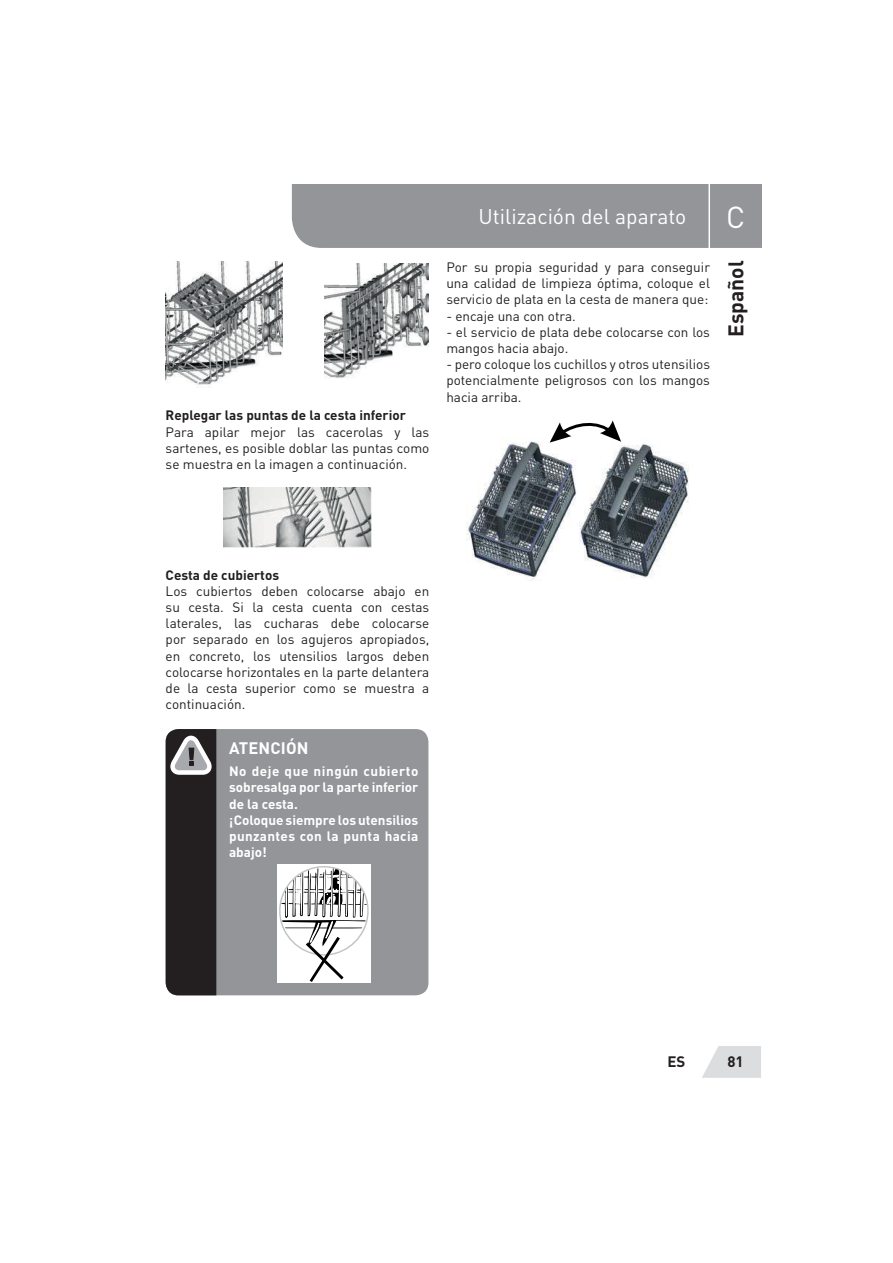
<style>
.page{position:relative;width:893px;height:1263px;background:#fff}
.page>*{position:absolute;margin:0;border:0;box-sizing:border-box;transform-origin:0 0}
.t1{font:30px "DIN Pro";color:#fff}
.t2{font:21px "DIN Pro";color:#fff}
.t3{font:700 21px "DIN Pro";color:#231f20}
.t4{font:700 16.5px "DIN Pro";letter-spacing:.01em;color:#fff}
.t5{font:700 15px "DIN Pro";color:#231f20}
.t6{font:13.5px/16.2px "DIN Pro";color:#231f20;text-align:justify}
.t7{font:700 13.5px/16.2px "DIN Pro";color:#fff}
.t8{font:700 13.5px "DIN Pro";color:#231f20}
</style>
<div class="page">
<svg style="left:702px;top:1046px;width:59px;height:32px;background:#e0e1e2"></svg>
<div style="left:292px;top:185px;width:469px;height:63px;background:#939598"></div>
<hr style="left:708px;top:185px;width:2px;height:71px;background:#fff">
<img style="left:166px;top:262px;width:116px;height:126px">
<img style="left:324px;top:264px;width:104px;height:114px">
<img style="left:224px;top:488px;width:147px;height:59px">
<div style="left:166px;top:729px;width:262px;height:266px;background:#939598;border-radius:13px"></div>
<div style="left:277px;top:864px;width:94px;height:119px;background:#fff"></div>
<svg style="left:279px;top:866px;width:90px;height:116px"></svg>
<svg style="left:166px;top:729px;width:50px;height:266px;background:#312d2f"></svg>
<img style="left:579px;top:444px;width:110px;height:134px">
<img style="left:466px;top:441px;width:111px;height:138px">
<svg style="left:550px;top:420px;width:71px;height:23px"></svg>
<p class="t8" style="left:166px;top:411px;width:242px">Replegar las puntas de la cesta inferior</p>
<p class="t6" style="left:166px;top:425px;width:265px">Para apilar mejor las cacerolas y las sartenes, es posible doblar las puntas como se muestra en la imagen a continuación.</p>
<h2 class="t2" style="left:478px;top:209px;width:209px">Utilización del aparato</h2>
<p class="t6" style="left:446px;top:261px;width:265px">Por su propia seguridad y para conseguir una calidad de limpieza óptima, coloque el servicio de plata en la cesta de manera que:</p>
<p class="t6" style="left:446px;top:309px;width:131px">- encaje una con otra.</p>
<p class="t6" style="left:446px;top:325px;width:265px">- el servicio de plata debe colocarse con los mangos hacia abajo.</p>
<p class="t6" style="left:446px;top:358px;width:265px">- pero coloque los cuchillos y otros utensilios potencialmente peligrosos con los mangos hacia arriba.</p>
<h1 class="t1" style="left:726px;top:206px;width:21px">C</h1>
<h2 class="t3" style="left:728px;top:337px;width:78px;rotate:-90deg">Español</h2>
<p class="t8" style="left:166px;top:570px;width:115px">Cesta de cubiertos</p>
<p class="t6" style="left:166px;top:585px;width:265px">Los cubiertos deben colocarse abajo en su cesta. Si la cesta cuenta con cestas laterales, las cucharas debe colocarse por separado en los agujeros apropiados, en concreto, los utensilios largos deben colocarse horizontales en la parte delantera de la cesta superior como se muestra a continuación.</p>
<p class="t4" style="left:229px;top:743px;width:81px">ATENCIÓN</p>
<p class="t7" style="left:229px;top:764px;width:191px">No deje que ningún cubierto sobresalga por la parte inferior de la cesta.<br>¡Coloque siempre los utensilios punzantes con la punta hacia abajo!</p>
<p class="t5" style="left:667px;top:1056px;width:19px">ES</p>
<p class="t5" style="left:727px;top:1056px;width:18px">81</p>
</div>
